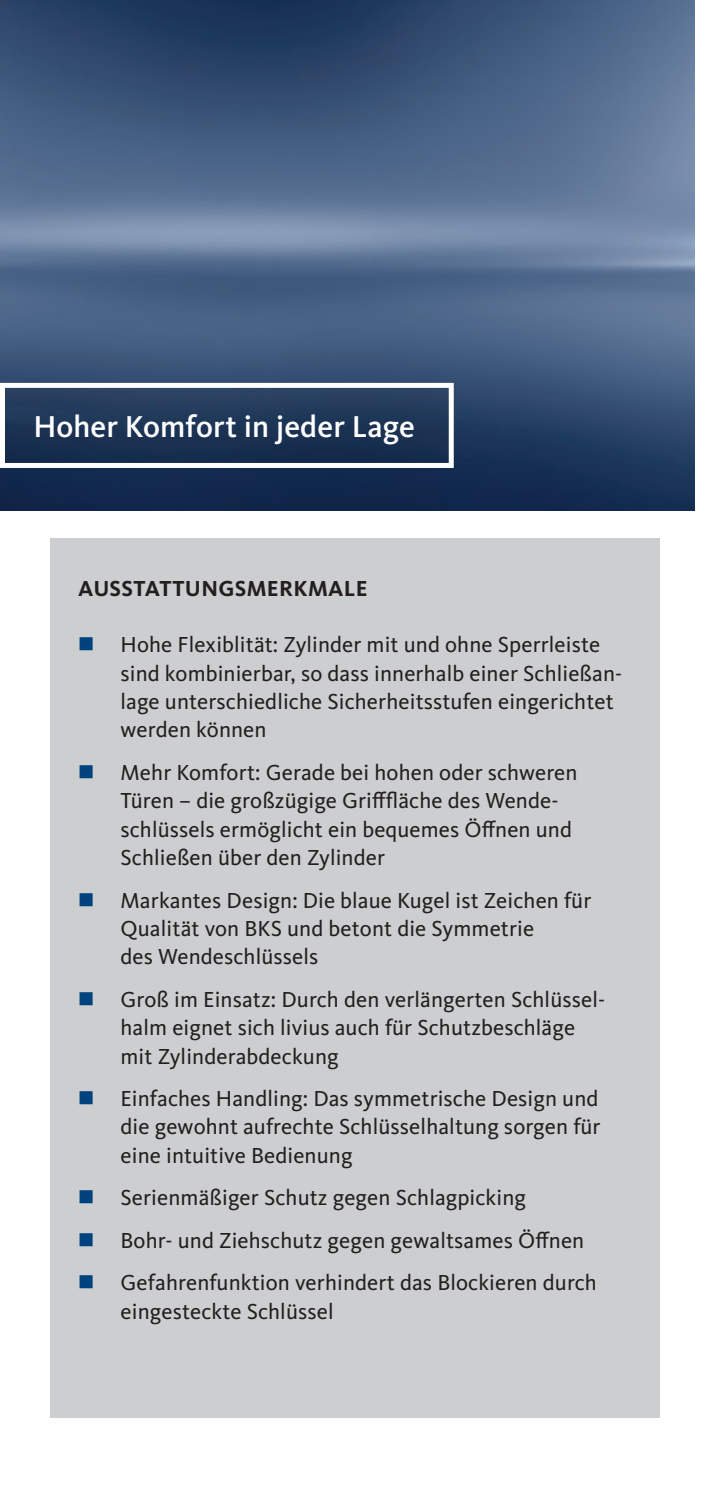
<style>
.page{position:relative;width:709px;height:1489px;background:#fff}
.page>*{position:absolute;margin:0;border:0;box-sizing:border-box;transform-origin:0 0}
.Claim{font:500 31.25px "Kievit Pro";letter-spacing:.005em;color:#fff}
.t1{font:22.5px/28.2px "Kievit Pro";letter-spacing:.005em;color:#231f20}
.Zwischenüberschrift{font:700 22.5px "Kievit Pro";letter-spacing:.015em;color:#231f20}
</style>
<div class="page">
<div style="left:50px;top:539px;width:609px;height:878px;background:#cdced0"></div>
<img style="left:0;top:0;width:694px;height:510px">
<div style="left:2px;top:385px;width:449px;height:80px;background:linear-gradient(to bottom,#2c4464,#112849)"></div>
<div style="left:0;top:383px;width:454px;height:85px;border:5px solid #fff"></div>
<p class="Claim" style="left:33px;top:408px;width:383px">Hoher Komfort in jeder Lage</p>
<p class="Zwischenüberschrift" style="left:78px;top:574px;width:291px">AUSSTATTUNGSMERKMALE</p>
<p class="t1" style="left:120px;top:630px;width:503px">Hohe Flexiblität: Zylinder mit und ohne Sperrleiste sind kombinierbar, so dass innerhalb einer Schließan&shy;lage unterschiedliche Sicherheitsstufen eingerichtet werden können</p>
<p class="t1" style="left:120px;top:758px;width:458px">Mehr Komfort: Gerade bei hohen oder schweren Türen – die großzügige Grifffläche des Wende&shy;schlüssels ermöglicht ein bequemes Öffnen und Schließen über den Zylinder</p>
<p class="t1" style="left:120px;top:885px;width:472px">Markantes Design: Die blaue Kugel ist Zeichen für<br>Qualität von BKS und betont die Symmetrie<br>des Wendeschlüssels</p>
<p class="t1" style="left:120px;top:985px;width:486px">Groß im Einsatz: Durch den verlängerten Schlüssel&shy;halm eignet sich livius auch für Schutzbeschläge mit Zylinderabdeckung</p>
<p class="t1" style="left:120px;top:1084px;width:481px;text-align:justify">Einfaches Handling: Das symmetrische Design und die gewohnt aufrechte Schlüsselhaltung sorgen für eine intuitive Bedienung</p>
<p class="t1" style="left:120px;top:1183px;width:407px">Serienmäßiger Schutz gegen Schlagpicking</p>
<p class="t1" style="left:120px;top:1225px;width:465px">Bohr- und Ziehschutz gegen gewaltsames Öffnen</p>
<p class="t1" style="left:120px;top:1268px;width:478px">Gefahrenfunktion verhindert das Blockieren durch eingesteckte Schlüssel</p>
</div>
